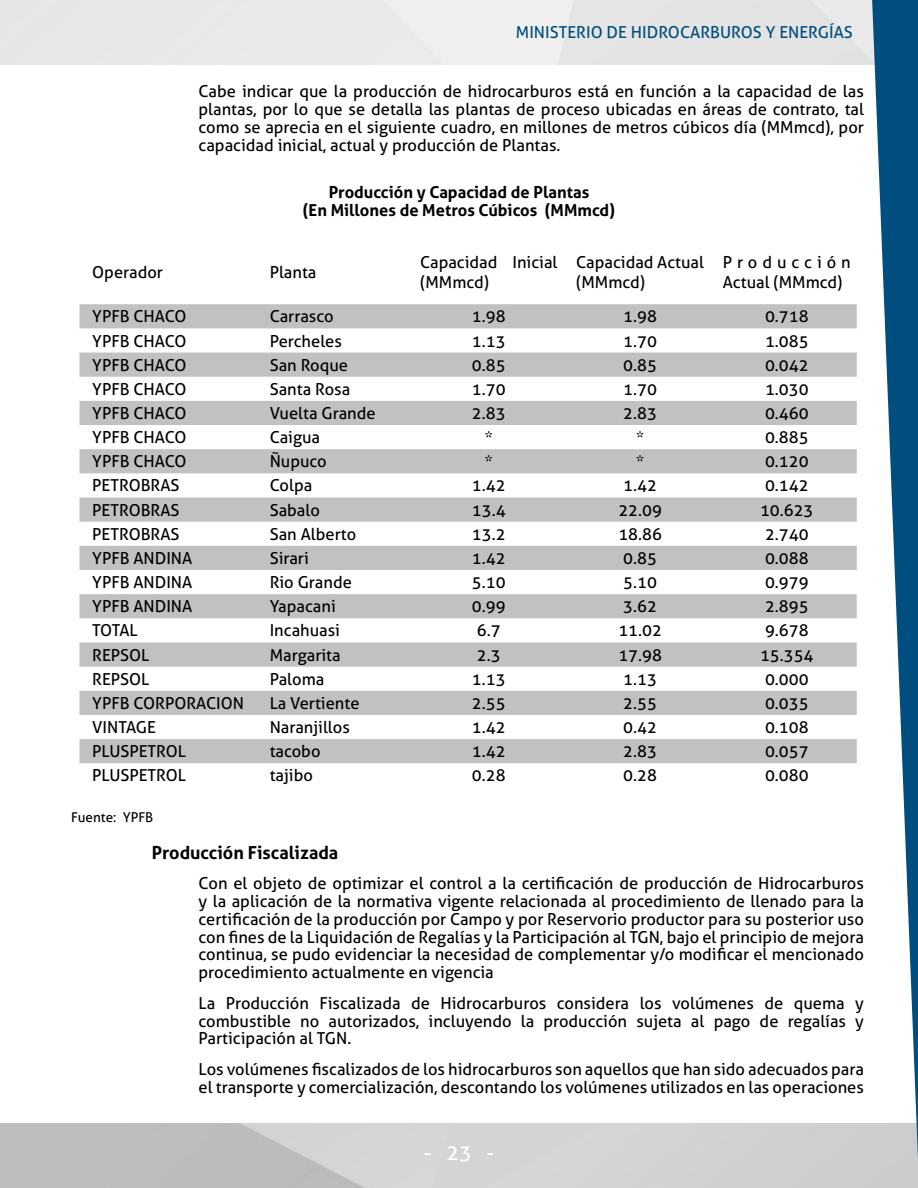
<style>
.page{position:relative;width:918px;height:1188px;background:#fff}
.page>*{position:absolute;margin:0;border:0;box-sizing:border-box;transform-origin:0 0}
.t1{font:21px "Aller";color:#fff}
.t2{font:700 18px "Aller";color:#000}
.t3{font:16.5px/17.9px "Aller";color:#000;text-align:justify}
.t4{font:700 16.5px/17.9px "Aller";color:#000;text-align:center}
.t5{font:16.5px "Aller";color:#004d7b}
.t6{font:16.5px/19.8px "Aller";letter-spacing:.145em;color:#000}
.t7{font:13.5px "Aller";color:#000}
</style>
<div class="page">
<svg style="left:872px;top:0;width:46px;height:1186px"></svg>
<svg style="left:80px;top:304px;width:777px;height:459px;fill:#c1c1c1"></svg>
<p class="t5" style="left:516px;top:23px;width:338px">MINISTERIO DE HIDROCARBUROS Y ENERGÍAS</p>
<p class="t3" style="left:199px;top:82px;width:667px">Cabe indicar que la producción de hidrocarburos está en función a la capacidad de las plantas, por lo que se detalla las plantas de proceso ubicadas en áreas de contrato, tal como se aprecia en el siguiente cuadro, en millones de metros cúbicos día (MMmcd), por capacidad inicial, actual y producción de Plantas.</p>
<p class="t4" style="left:303px;top:183px;width:314px">Producción y Capacidad de Plantas<br>(En Millones de Metros Cúbicos (MMmcd)</p>
<p class="t3" style="left:92px;top:263px;width:72px">Operador</p>
<p class="t3" style="left:270px;top:263px;width:48px">Planta</p>
<p class="t3" style="left:420px;top:252px;width:139px;line-height:19.8px">Capacidad Inicial (MMmcd)</p>
<p class="t3" style="left:576px;top:252px;width:129px;line-height:19.8px">Capacidad Actual (MMmcd)</p>
<p class="t6" style="left:723px;top:252px;width:129px">Producción<br>Actual (MMmcd)</p>
<p class="t3" style="left:92px;top:308px;width:96px">YPFB CHACO</p>
<p class="t3" style="left:270px;top:308px;width:65px">Carrasco</p>
<p class="t3" style="left:472px;top:308px;width:35px">1.98</p>
<p class="t3" style="left:623px;top:308px;width:35px">1.98</p>
<p class="t3" style="left:765px;top:308px;width:45px">0.718</p>
<p class="t3" style="left:92px;top:332px;width:96px">YPFB CHACO</p>
<p class="t3" style="left:270px;top:332px;width:74px">Percheles</p>
<p class="t3" style="left:472px;top:332px;width:35px">1.13</p>
<p class="t3" style="left:623px;top:332px;width:35px">1.70</p>
<p class="t3" style="left:765px;top:332px;width:45px">1.085</p>
<p class="t3" style="left:92px;top:356px;width:96px">YPFB CHACO</p>
<p class="t3" style="left:270px;top:356px;width:80px">San Roque</p>
<p class="t3" style="left:472px;top:356px;width:35px">0.85</p>
<p class="t3" style="left:623px;top:356px;width:35px">0.85</p>
<p class="t3" style="left:765px;top:356px;width:45px">0.042</p>
<p class="t3" style="left:92px;top:380px;width:96px">YPFB CHACO</p>
<p class="t3" style="left:270px;top:380px;width:82px">Santa Rosa</p>
<p class="t3" style="left:472px;top:380px;width:35px">1.70</p>
<p class="t3" style="left:623px;top:380px;width:35px">1.70</p>
<p class="t3" style="left:765px;top:380px;width:45px">1.030</p>
<p class="t3" style="left:92px;top:404px;width:96px">YPFB CHACO</p>
<p class="t3" style="left:270px;top:404px;width:107px">Vuelta Grande</p>
<p class="t3" style="left:472px;top:404px;width:35px">2.83</p>
<p class="t3" style="left:623px;top:404px;width:35px">2.83</p>
<p class="t3" style="left:765px;top:404px;width:45px">0.460</p>
<p class="t3" style="left:92px;top:428px;width:96px">YPFB CHACO</p>
<p class="t3" style="left:270px;top:428px;width:52px">Caigua</p>
<p class="t3" style="left:485px;top:428px;width:10px">*</p>
<p class="t3" style="left:636px;top:428px;width:10px">*</p>
<p class="t3" style="left:765px;top:428px;width:45px">0.885</p>
<p class="t3" style="left:92px;top:453px;width:96px">YPFB CHACO</p>
<p class="t3" style="left:270px;top:453px;width:59px">Ñupuco</p>
<p class="t3" style="left:485px;top:453px;width:10px">*</p>
<p class="t3" style="left:636px;top:453px;width:10px">*</p>
<p class="t3" style="left:765px;top:453px;width:45px">0.120</p>
<p class="t3" style="left:92px;top:477px;width:89px">PETROBRAS</p>
<p class="t3" style="left:270px;top:477px;width:44px">Colpa</p>
<p class="t3" style="left:472px;top:477px;width:35px">1.42</p>
<p class="t3" style="left:623px;top:477px;width:35px">1.42</p>
<p class="t3" style="left:765px;top:477px;width:45px">0.142</p>
<p class="t3" style="left:92px;top:501px;width:89px">PETROBRAS</p>
<p class="t3" style="left:270px;top:501px;width:52px">Sabalo</p>
<p class="t3" style="left:472px;top:501px;width:35px">13.4</p>
<p class="t3" style="left:618px;top:501px;width:45px">22.09</p>
<p class="t3" style="left:760px;top:501px;width:55px">10.623</p>
<p class="t3" style="left:92px;top:525px;width:89px">PETROBRAS</p>
<p class="t3" style="left:270px;top:525px;width:88px">San Alberto</p>
<p class="t3" style="left:472px;top:525px;width:35px">13.2</p>
<p class="t3" style="left:618px;top:525px;width:45px">18.86</p>
<p class="t3" style="left:765px;top:525px;width:45px">2.740</p>
<p class="t3" style="left:92px;top:549px;width:102px">YPFB ANDINA</p>
<p class="t3" style="left:270px;top:549px;width:41px">Sirari</p>
<p class="t3" style="left:472px;top:549px;width:35px">1.42</p>
<p class="t3" style="left:623px;top:549px;width:35px">0.85</p>
<p class="t3" style="left:765px;top:549px;width:45px">0.088</p>
<p class="t3" style="left:92px;top:573px;width:102px">YPFB ANDINA</p>
<p class="t3" style="left:270px;top:573px;width:84px">Rio Grande</p>
<p class="t3" style="left:472px;top:573px;width:35px">5.10</p>
<p class="t3" style="left:623px;top:573px;width:35px">5.10</p>
<p class="t3" style="left:765px;top:573px;width:45px">0.979</p>
<p class="t3" style="left:92px;top:597px;width:102px">YPFB ANDINA</p>
<p class="t3" style="left:270px;top:597px;width:68px">Yapacani</p>
<p class="t3" style="left:472px;top:597px;width:35px">0.99</p>
<p class="t3" style="left:623px;top:597px;width:35px">3.62</p>
<p class="t3" style="left:765px;top:597px;width:45px">2.895</p>
<p class="t3" style="left:92px;top:622px;width:47px">TOTAL</p>
<p class="t3" style="left:270px;top:622px;width:72px">Incahuasi</p>
<p class="t3" style="left:477px;top:622px;width:25px">6.7</p>
<p class="t3" style="left:618px;top:622px;width:45px">11.02</p>
<p class="t3" style="left:765px;top:622px;width:45px">9.678</p>
<p class="t3" style="left:92px;top:646px;width:59px">REPSOL</p>
<p class="t3" style="left:270px;top:646px;width:73px">Margarita</p>
<p class="t3" style="left:477px;top:646px;width:25px">2.3</p>
<p class="t3" style="left:618px;top:646px;width:45px">17.98</p>
<p class="t3" style="left:760px;top:646px;width:55px">15.354</p>
<p class="t3" style="left:92px;top:670px;width:59px">REPSOL</p>
<p class="t3" style="left:270px;top:670px;width:56px">Paloma</p>
<p class="t3" style="left:472px;top:670px;width:35px">1.13</p>
<p class="t3" style="left:623px;top:670px;width:35px">1.13</p>
<p class="t3" style="left:765px;top:670px;width:45px">0.000</p>
<p class="t3" style="left:92px;top:694px;width:153px">YPFB CORPORACION</p>
<p class="t3" style="left:270px;top:694px;width:91px">La Vertiente</p>
<p class="t3" style="left:472px;top:694px;width:35px">2.55</p>
<p class="t3" style="left:623px;top:694px;width:35px">2.55</p>
<p class="t3" style="left:765px;top:694px;width:45px">0.035</p>
<p class="t3" style="left:92px;top:718px;width:65px">VINTAGE</p>
<p class="t3" style="left:270px;top:718px;width:82px">Naranjillos</p>
<p class="t3" style="left:472px;top:718px;width:35px">1.42</p>
<p class="t3" style="left:623px;top:718px;width:35px">0.42</p>
<p class="t3" style="left:765px;top:718px;width:45px">0.108</p>
<p class="t3" style="left:92px;top:742px;width:95px">PLUSPETROL</p>
<p class="t3" style="left:270px;top:742px;width:52px">tacobo</p>
<p class="t3" style="left:472px;top:742px;width:35px">1.42</p>
<p class="t3" style="left:623px;top:742px;width:35px">2.83</p>
<p class="t3" style="left:765px;top:742px;width:45px">0.057</p>
<p class="t3" style="left:92px;top:767px;width:95px">PLUSPETROL</p>
<p class="t3" style="left:270px;top:767px;width:45px">tajibo</p>
<p class="t3" style="left:472px;top:767px;width:35px">0.28</p>
<p class="t3" style="left:623px;top:767px;width:35px">0.28</p>
<p class="t3" style="left:765px;top:767px;width:45px">0.080</p>
<p class="t7" style="left:71px;top:809px;width:84px">Fuente: YPFB</p>
<p class="t2" style="left:152px;top:841px;width:188px">Producción Fiscalizada</p>
<p class="t3" style="left:199px;top:874px;width:667px">Con el objeto de optimizar el control a la certificación de producción de Hidrocarburos y la aplicación de la normativa vigente relacionada al procedimiento de llenado para la certificación de la producción por Campo y por Reservorio productor para su posterior uso con fines de la Liquidación de Regalías y la Participación al TGN, bajo el principio de mejora continua, se pudo evidenciar la necesidad de complementar y/o modificar el mencionado procedimiento actualmente en vigencia</p>
<p class="t3" style="left:199px;top:994px;width:667px">La Producción Fiscalizada de Hidrocarburos considera los volúmenes de quema y combustible no autorizados, incluyendo la producción sujeta al pago de regalías y Participación al TGN.</p>
<p class="t3" style="left:199px;top:1060px;width:667px">Los volúmenes fiscalizados de los hidrocarburos son aquellos que han sido adecuados para el transporte y comercialización, descontando los volúmenes utilizados en las operaciones</p>
<p class="t1" style="left:424px;top:1140px;width:72px">- 23 -</p>
</div>
